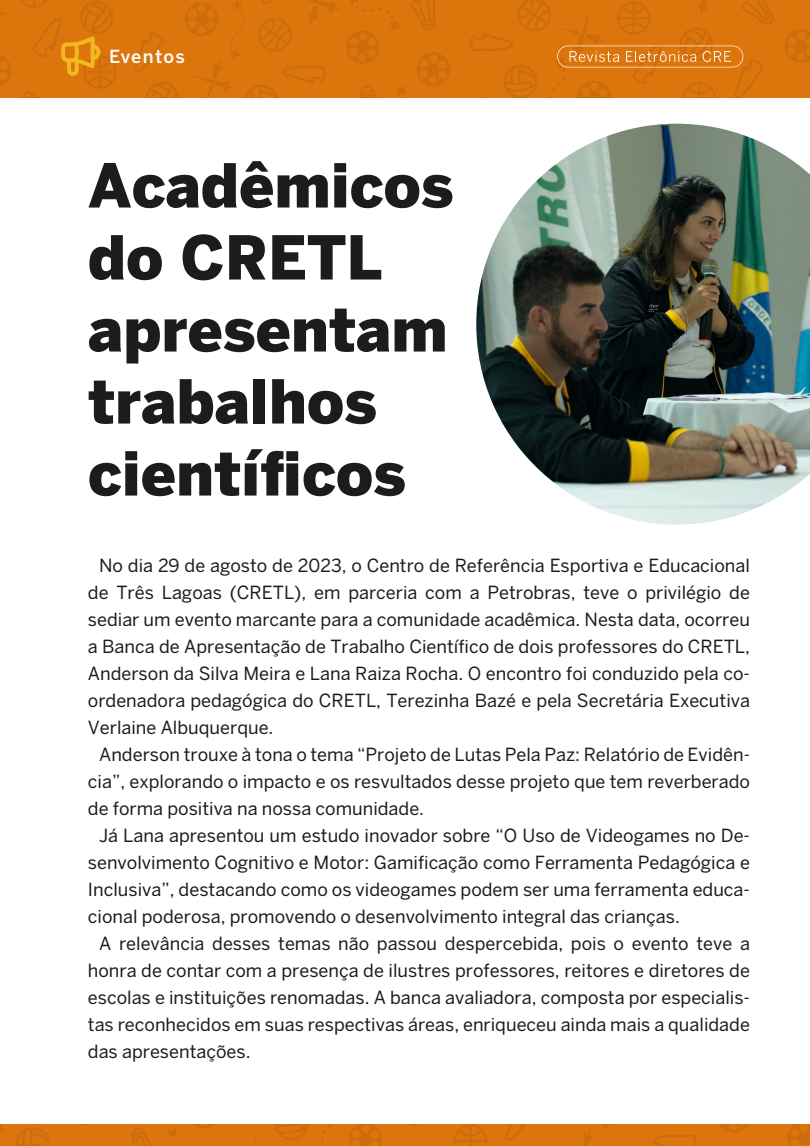
<style>
.page{position:relative;width:810px;height:1146px;background:#fff}
.page>*{position:absolute;margin:0;border:0;box-sizing:border-box;transform-origin:0 0}
.t1{font:900 60px/72px "Benton Sans";color:#1c1c1b}
.t2{font:18px/27px "Benton Sans";color:#1c1c1b;text-align:justify}
.t3{font:500 18px "Benton Sans";letter-spacing:.07em;color:#fff}
</style>
<div class="page">
<div style="left:0;top:0;width:810px;height:98px;background:#dd750d"></div>
<svg style="left:346px;top:30px;width:33px;height:34px"></svg>
<svg style="left:410px;top:0;width:26px;height:31px"></svg>
<svg style="left:308px;top:0;width:31px;height:24px"></svg>
<svg style="left:351px;top:0;width:23px;height:12px"></svg>
<svg style="left:376px;top:8px;width:23px;height:23px"></svg>
<svg style="left:245px;top:85px;width:33px;height:13px"></svg>
<svg style="left:259px;top:18px;width:33px;height:34px"></svg>
<svg style="left:262px;top:0;width:9px;height:4px"></svg>
<svg style="left:207px;top:92px;width:4px;height:6px"></svg>
<svg style="left:283px;top:66px;width:42px;height:18px"></svg>
<svg style="left:185px;top:0;width:64px;height:92px"></svg>
<svg style="left:146px;top:82px;width:33px;height:16px"></svg>
<svg style="left:134px;top:33px;width:30px;height:39px"></svg>
<svg style="left:417px;top:53px;width:33px;height:33px"></svg>
<svg style="left:360px;top:85px;width:17px;height:13px"></svg>
<svg style="left:397px;top:86px;width:9px;height:12px"></svg>
<svg style="left:504px;top:65px;width:33px;height:33px"></svg>
<svg style="left:518px;top:0;width:33px;height:32px"></svg>
<svg style="left:470px;top:33px;width:43px;height:18px"></svg>
<svg style="left:618px;top:1px;width:31px;height:12px"></svg>
<svg style="left:698px;top:0;width:10px;height:13px"></svg>
<svg style="left:741px;top:0;width:33px;height:25px"></svg>
<svg style="left:784px;top:29px;width:26px;height:34px"></svg>
<svg style="left:743px;top:55px;width:20px;height:40px"></svg>
<svg style="left:545px;top:13px;width:198px;height:85px"></svg>
<div style="left:0;top:1125px;width:810px;height:21px;background:#dd750d"></div>
<svg style="left:16px;top:1127px;width:33px;height:19px"></svg>
<svg style="left:0;top:1125px;width:6px;height:6px"></svg>
<svg style="left:132px;top:1128px;width:20px;height:18px"></svg>
<svg style="left:252px;top:1137px;width:4px;height:9px"></svg>
<svg style="left:168px;top:1125px;width:46px;height:21px"></svg>
<svg style="left:275px;top:1125px;width:33px;height:15px"></svg>
<svg style="left:349px;top:1125px;width:33px;height:21px"></svg>
<svg style="left:321px;top:1125px;width:11px;height:21px"></svg>
<svg style="left:720px;top:1125px;width:27px;height:8px"></svg>
<svg style="left:653px;top:1135px;width:43px;height:11px"></svg>
<svg style="left:565px;top:1125px;width:42px;height:21px"></svg>
<svg style="left:454px;top:1125px;width:33px;height:21px"></svg>
<svg style="left:505px;top:1125px;width:19px;height:16px"></svg>
<svg style="left:788px;top:1125px;width:22px;height:21px"></svg>
<svg style="left:0;top:0;width:116px;height:98px"></svg>
<img style="left:476px;top:124px;width:334px;height:400px">
<p class="t3" style="left:109px;top:46px;width:77px">Eventos</p>
<h1 class="t1" style="left:88px;top:149px;width:367px">Acadêmicos do CRETL apresentam trabalhos científicos</h1>
<p class="t2" style="left:88px;top:551px;width:664px;text-indent:11px">No dia 29 de agosto de 2023, o Centro de Referência Esportiva e Educacional de Três Lagoas (CRETL), em parceria com a Petrobras, teve o privilégio de sediar um evento marcante para a comunidade acadêmica. Nesta data, ocorreu a Banca de Apresentação de Trabalho Científico de dois professores do CRETL, Anderson da Silva Meira e Lana Raiza Rocha. O encontro foi conduzido pela co&shy;ordenadora pedagógica do CRETL, Terezinha Bazé e pela Secretária Executiva Verlaine Albuquerque.</p>
<p class="t2" style="left:88px;top:740px;width:664px;text-indent:11px">Anderson trouxe à tona o tema “Projeto de Lutas Pela Paz: Relatório de Evidên&shy;cia”, explorando o impacto e os resvultados desse projeto que tem reverberado de forma positiva na nossa comunidade.</p>
<p class="t2" style="left:88px;top:821px;width:664px;text-indent:11px">Já Lana apresentou um estudo inovador sobre “O Uso de Videogames no De&shy;senvolvimento Cognitivo e Motor: Gamificação como Ferramenta Pedagógica e Inclusiva”, destacando como os videogames podem ser uma ferramenta educa&shy;cional poderosa, promovendo o desenvolvimento integral das crianças.</p>
<p class="t2" style="left:88px;top:929px;width:664px;text-indent:11px">A relevância desses temas não passou despercebida, pois o evento teve a honra de contar com a presença de ilustres professores, reitores e diretores de escolas e instituições renomadas. A banca avaliadora, composta por especialis&shy;tas reconhecidos em suas respectivas áreas, enriqueceu ainda mais a qualidade das apresentações.</p>
</div>
